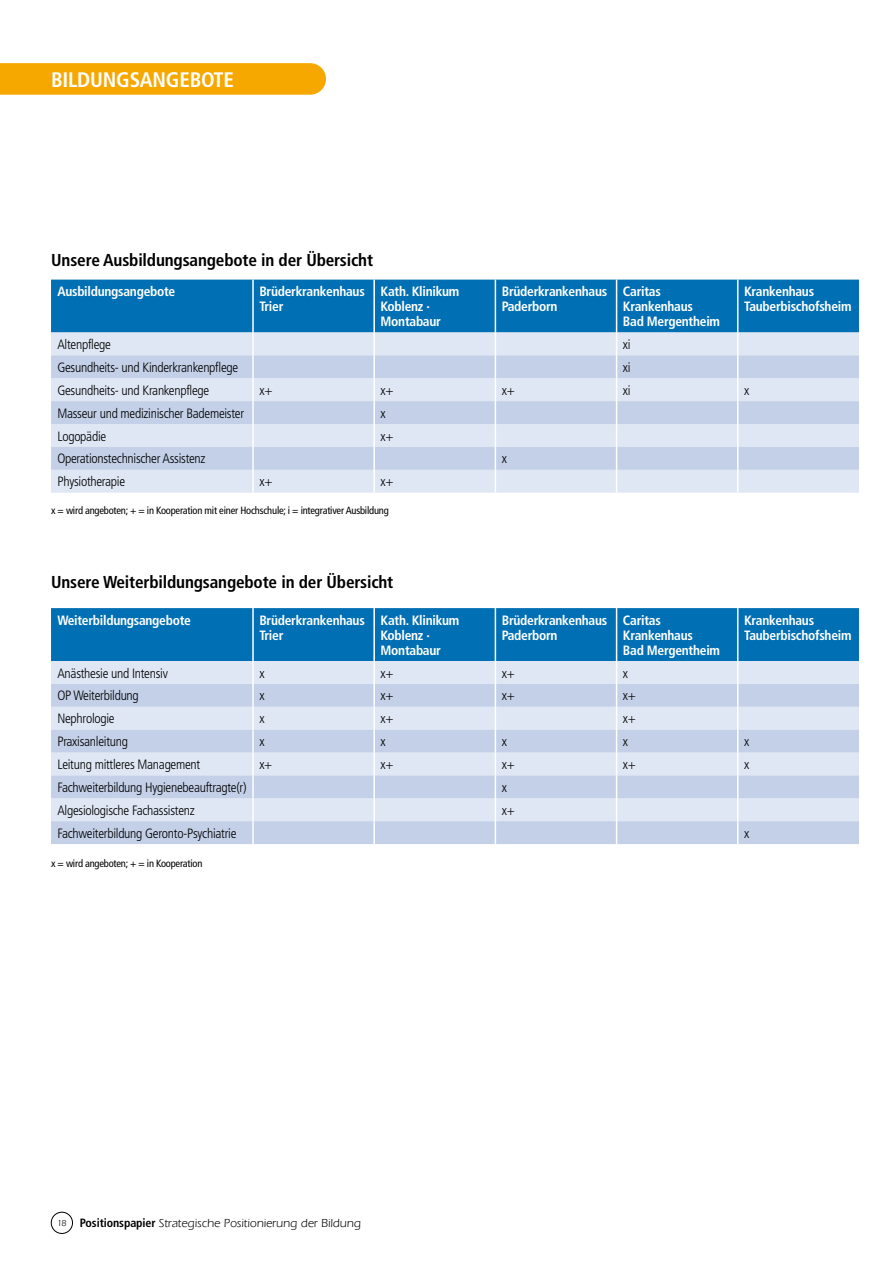
<style>
.page{position:relative;width:893px;height:1263px;background:#fff}
.page>*{position:absolute;margin:0;border:0;box-sizing:border-box;transform-origin:0 0}
.t1{font:700 condensed 21px "Frutiger LT Pro";letter-spacing:-.01em;color:#fff}
.t2{font:700 condensed 17.25px "Frutiger LT Pro";letter-spacing:-.01em;color:#000}
.t3{font:300 condensed 13.5px "Frutiger LT Pro";letter-spacing:-.02em;color:#000}
.t4{font:700 condensed 13.5px/15px "Frutiger LT Pro";letter-spacing:-.02em;color:#fff}
.t5{font:12px "ITC Eras LT";color:#000}
.t6{font:condensed 10.5px "Frutiger LT Pro";letter-spacing:-.02em;color:#000}
.s1{font-size:9px}
.s2{font-family:"Frutiger LT Pro";font-weight:700;font-stretch:condensed}
</style>
<div class="page">
<div style="left:51px;top:1212px;width:22px;height:22px;border:1px solid #000;border-radius:50%"></div>
<svg style="left:51px;top:280px;width:808px;height:213px;background:#a0c2e0"></svg>
<svg style="left:51px;top:608px;width:808px;height:236px;background:#a3c3e1"></svg>
<svg style="left:0;top:63px;width:326px;height:32px;background:#f7a905"></svg>
<h1 class="t1" style="left:51px;top:67px;width:182px">Bildungsangebote</h1>
<p class="t2" style="left:51px;top:249px;width:323px">Unsere Ausbildungsangebote in der Übersicht</p>
<p class="t4" style="left:57px;top:284px;width:119px">Ausbildungsangebote</p>
<p class="t4" style="left:259px;top:284px;width:107px">Brüderkrankenhaus<br>Trier</p>
<p class="t4" style="left:381px;top:284px;width:80px">Kath. Klinikum<br>Koblenz ·<br>Montabaur</p>
<p class="t4" style="left:502px;top:284px;width:107px">Brüderkrankenhaus<br>Paderborn</p>
<p class="t4" style="left:623px;top:284px;width:99px">Caritas<br>Krankenhaus<br>Bad Mergentheim</p>
<p class="t4" style="left:744px;top:284px;width:109px">Krankenhaus<br>Tauberbischofsheim</p>
<p class="t3" style="left:57px;top:337px;width:55px">Altenpflege</p>
<p class="t3" style="left:623px;top:337px;width:9px">xi</p>
<p class="t3" style="left:57px;top:359px;width:182px">Gesundheits- und Kinderkrankenpflege</p>
<p class="t3" style="left:623px;top:359px;width:9px">xi</p>
<p class="t3" style="left:57px;top:382px;width:153px">Gesundheits- und Krankenpflege</p>
<p class="t3" style="left:259px;top:382px;width:15px">x+</p>
<p class="t3" style="left:381px;top:382px;width:15px">x+</p>
<p class="t3" style="left:502px;top:382px;width:15px">x+</p>
<p class="t3" style="left:623px;top:382px;width:9px">xi</p>
<p class="t3" style="left:744px;top:382px;width:7px">x</p>
<p class="t3" style="left:57px;top:405px;width:188px">Masseur und medizinischer Bademeister</p>
<p class="t3" style="left:381px;top:405px;width:7px">x</p>
<p class="t3" style="left:57px;top:428px;width:50px">Logopädie</p>
<p class="t3" style="left:381px;top:428px;width:15px">x+</p>
<p class="t3" style="left:57px;top:451px;width:150px">Operationstechnischer Assistenz</p>
<p class="t3" style="left:502px;top:451px;width:7px">x</p>
<p class="t3" style="left:57px;top:474px;width:69px">Physiotherapie</p>
<p class="t3" style="left:259px;top:474px;width:15px">x+</p>
<p class="t3" style="left:381px;top:474px;width:15px">x+</p>
<p class="t6" style="left:51px;top:504px;width:339px">x = wird angeboten; + = in Kooperation mit einer Hochschule; i = integrativer Ausbildung</p>
<p class="t2" style="left:51px;top:572px;width:344px">Unsere Weiterbildungsangebote in der Übersicht</p>
<p class="t4" style="left:57px;top:612px;width:135px">Weiterbildungsangebote</p>
<p class="t4" style="left:259px;top:612px;width:107px">Brüderkrankenhaus<br>Trier</p>
<p class="t4" style="left:381px;top:612px;width:80px">Kath. Klinikum<br>Koblenz ·<br>Montabaur</p>
<p class="t4" style="left:502px;top:612px;width:107px">Brüderkrankenhaus<br>Paderborn</p>
<p class="t4" style="left:623px;top:612px;width:99px">Caritas<br>Krankenhaus<br>Bad Mergentheim</p>
<p class="t4" style="left:744px;top:612px;width:109px">Krankenhaus<br>Tauberbischofsheim</p>
<p class="t3" style="left:57px;top:665px;width:112px">Anästhesie und Intensiv</p>
<p class="t3" style="left:259px;top:665px;width:7px">x</p>
<p class="t3" style="left:381px;top:665px;width:15px">x+</p>
<p class="t3" style="left:502px;top:665px;width:15px">x+</p>
<p class="t3" style="left:623px;top:665px;width:7px">x</p>
<p class="t3" style="left:57px;top:688px;width:83px">OP Weiterbildung</p>
<p class="t3" style="left:259px;top:688px;width:7px">x</p>
<p class="t3" style="left:381px;top:688px;width:15px">x+</p>
<p class="t3" style="left:502px;top:688px;width:15px">x+</p>
<p class="t3" style="left:623px;top:688px;width:15px">x+</p>
<p class="t3" style="left:57px;top:711px;width:59px">Nephrologie</p>
<p class="t3" style="left:259px;top:711px;width:7px">x</p>
<p class="t3" style="left:381px;top:711px;width:15px">x+</p>
<p class="t3" style="left:623px;top:711px;width:15px">x+</p>
<p class="t3" style="left:57px;top:734px;width:72px">Praxisanleitung</p>
<p class="t3" style="left:259px;top:734px;width:7px">x</p>
<p class="t3" style="left:381px;top:734px;width:7px">x</p>
<p class="t3" style="left:502px;top:734px;width:7px">x</p>
<p class="t3" style="left:623px;top:734px;width:7px">x</p>
<p class="t3" style="left:744px;top:734px;width:7px">x</p>
<p class="t3" style="left:57px;top:757px;width:144px">Leitung mittleres Management</p>
<p class="t3" style="left:259px;top:757px;width:15px">x+</p>
<p class="t3" style="left:380px;top:757px;width:15px">x+</p>
<p class="t3" style="left:502px;top:757px;width:15px">x+</p>
<p class="t3" style="left:623px;top:757px;width:15px">x+</p>
<p class="t3" style="left:744px;top:757px;width:7px">x</p>
<p class="t3" style="left:57px;top:779px;width:191px">Fachweiterbildung Hygienebeauftragte(r)</p>
<p class="t3" style="left:502px;top:779px;width:7px">x</p>
<p class="t3" style="left:57px;top:802px;width:139px">Algesiologische Fachassistenz</p>
<p class="t3" style="left:502px;top:802px;width:15px">x+</p>
<p class="t3" style="left:57px;top:825px;width:181px">Fachweiterbildung Geronto-Psychiatrie</p>
<p class="t3" style="left:744px;top:825px;width:7px">x</p>
<p class="t6" style="left:51px;top:857px;width:153px">x = wird angeboten; + = in Kooperation</p>
<p class="t5" style="left:57px;top:1217px;width:305px"><span class="s1">18</span> <span class="s2">Positionspapier</span> Strategische Positionierung der Bildung</p>
</div>
